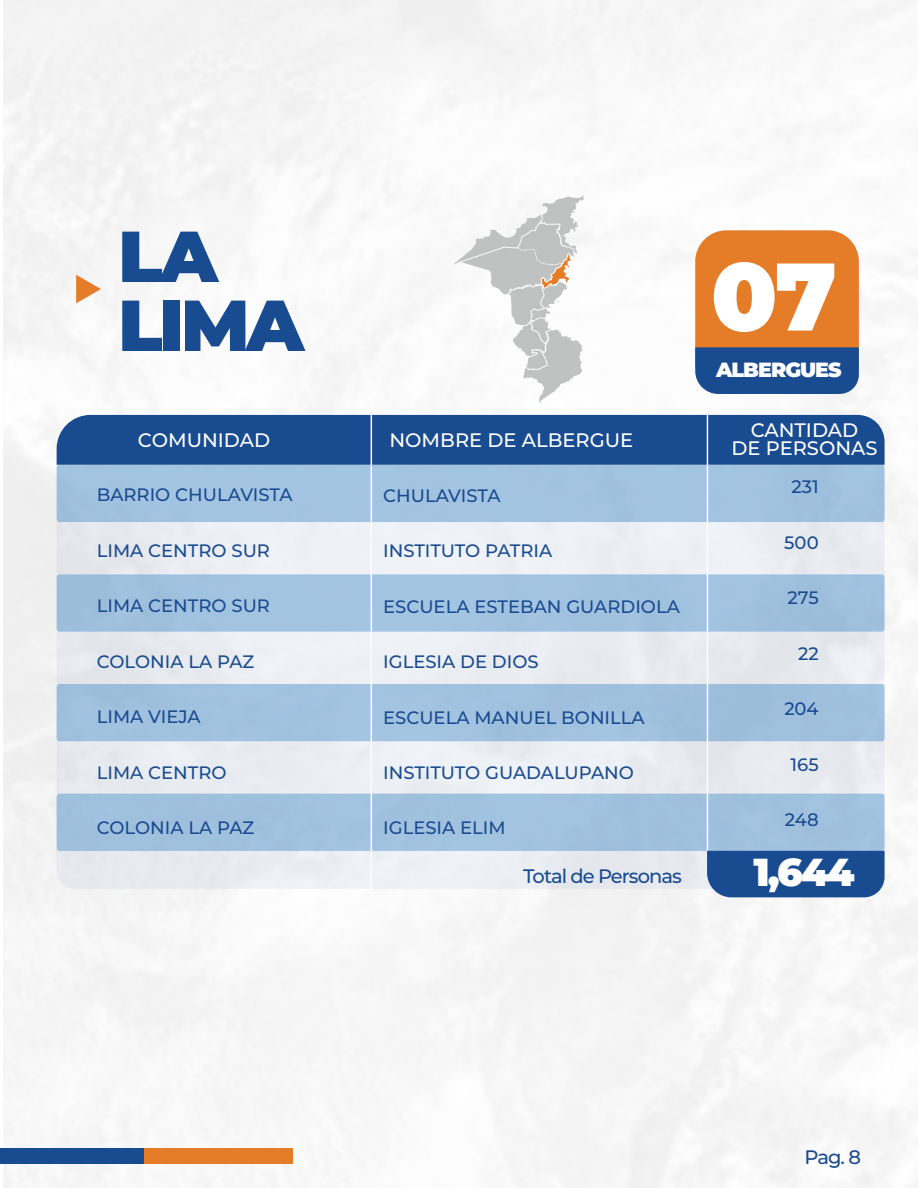
<style>
.page{position:relative;width:918px;height:1188px;background:#fff}
.page>*{position:absolute;margin:0;border:0;box-sizing:border-box;transform-origin:0 0}
.t1{font:900 95.7px "Montserrat";color:#fff}
.t2{font:900 72px/69px "Montserrat";letter-spacing:-.05em;color:#194b90}
.t3{font:900 39px "Montserrat";color:#fff}
.t4{font:900 20.55px "Montserrat";letter-spacing:-.05em;color:#fff}
.t5{font:500 19.5px/18px "Montserrat";color:#fff;text-align:center}
.t6{font:500 19.5px "Montserrat";letter-spacing:-.05em;color:#194b90}
.t7{font:500 18px "Montserrat";color:#194b90}
</style>
<div class="page">
<img style="left:3px;top:1px;width:915px;height:1187px">
<svg style="left:453px;top:195px;width:131px;height:208px"></svg>
<div style="left:57px;top:465px;width:828px;height:424px;background:#eaedf1"></div>
<div style="left:57px;top:415px;width:828px;height:50px;background:#194b90"></div>
<div style="left:57px;top:465px;width:828px;height:57px;background:#a3c4e1;border-radius:3px"></div>
<div style="left:57px;top:684px;width:828px;height:57px;background:#a0c1de;border-radius:3px"></div>
<div style="left:57px;top:794px;width:828px;height:57px;background:#a0c1de;border-radius:3px"></div>
<div style="left:57px;top:574px;width:828px;height:58px;background:#a1c2e0;border-radius:3px"></div>
<hr style="left:371px;top:415px;width:1px;height:474px;background:#fff">
<hr style="left:707px;top:415px;width:1px;height:436px;background:#fff">
<svg style="left:76px;top:275px;width:25px;height:28px"></svg>
<div style="left:695px;top:230px;width:164px;height:164px;background:#e47c28;border-radius:31px"></div>
<div style="left:695px;top:347px;width:164px;height:47px;background:#194b90"></div>
<div style="left:0;top:1149px;width:148px;height:15px;background:#194b90"></div>
<div style="left:145px;top:1149px;width:148px;height:15px;background:#e47c28"></div>
<div style="left:707px;top:851px;width:178px;height:46px;background:#194b90"></div>
<h2 class="t2" style="left:118px;top:217px;width:187px">LA<br>LIMA</h2>
<h1 class="t1" style="left:711px;top:225px;width:127px">07</h1>
<p class="t4" style="left:716px;top:355px;width:127px">ALBERGUES</p>
<p class="t5" style="left:138px;top:431px;width:134px">COMUNIDAD</p>
<p class="t5" style="left:389px;top:430px;width:245px">NOMBRE DE ALBERGUE</p>
<p class="t5" style="left:731px;top:420px;width:148px">CANTIDAD<br>DE PERSONAS</p>
<p class="t7" style="left:97px;top:483px;width:197px">BARRIO CHULAVISTA</p>
<p class="t7" style="left:383px;top:483px;width:119px">CHULAVISTA</p>
<p class="t7" style="left:791px;top:474px;width:29px">231</p>
<p class="t7" style="left:97px;top:538px;width:175px">LIMA CENTRO SUR</p>
<p class="t7" style="left:383px;top:538px;width:171px">INSTITUTO PATRIA</p>
<p class="t7" style="left:784px;top:530px;width:36px">500</p>
<p class="t7" style="left:97px;top:594px;width:175px">LIMA CENTRO SUR</p>
<p class="t7" style="left:383px;top:594px;width:298px">ESCUELA ESTEBAN GUARDIOLA</p>
<p class="t7" style="left:788px;top:585px;width:33px">275</p>
<p class="t7" style="left:97px;top:649px;width:159px">COLONIA LA PAZ</p>
<p class="t7" style="left:383px;top:649px;width:157px">IGLESIA DE DIOS</p>
<p class="t7" style="left:798px;top:641px;width:22px">22</p>
<p class="t7" style="left:97px;top:705px;width:105px">LIMA VIEJA</p>
<p class="t7" style="left:383px;top:705px;width:263px">ESCUELA MANUEL BONILLA</p>
<p class="t7" style="left:784px;top:696px;width:36px">204</p>
<p class="t7" style="left:97px;top:760px;width:131px">LIMA CENTRO</p>
<p class="t7" style="left:383px;top:760px;width:252px">INSTITUTO GUADALUPANO</p>
<p class="t7" style="left:791px;top:752px;width:30px">165</p>
<p class="t7" style="left:97px;top:816px;width:159px">COLONIA LA PAZ</p>
<p class="t7" style="left:383px;top:816px;width:124px">IGLESIA ELIM</p>
<p class="t7" style="left:785px;top:807px;width:35px">248</p>
<p class="t6" style="left:523px;top:863px;width:160px">Total de Personas</p>
<h3 class="t3" style="left:753px;top:843px;width:103px">1,644</h3>
<p class="t6" style="left:805px;top:1143px;width:58px">Pag. 8</p>
</div>
